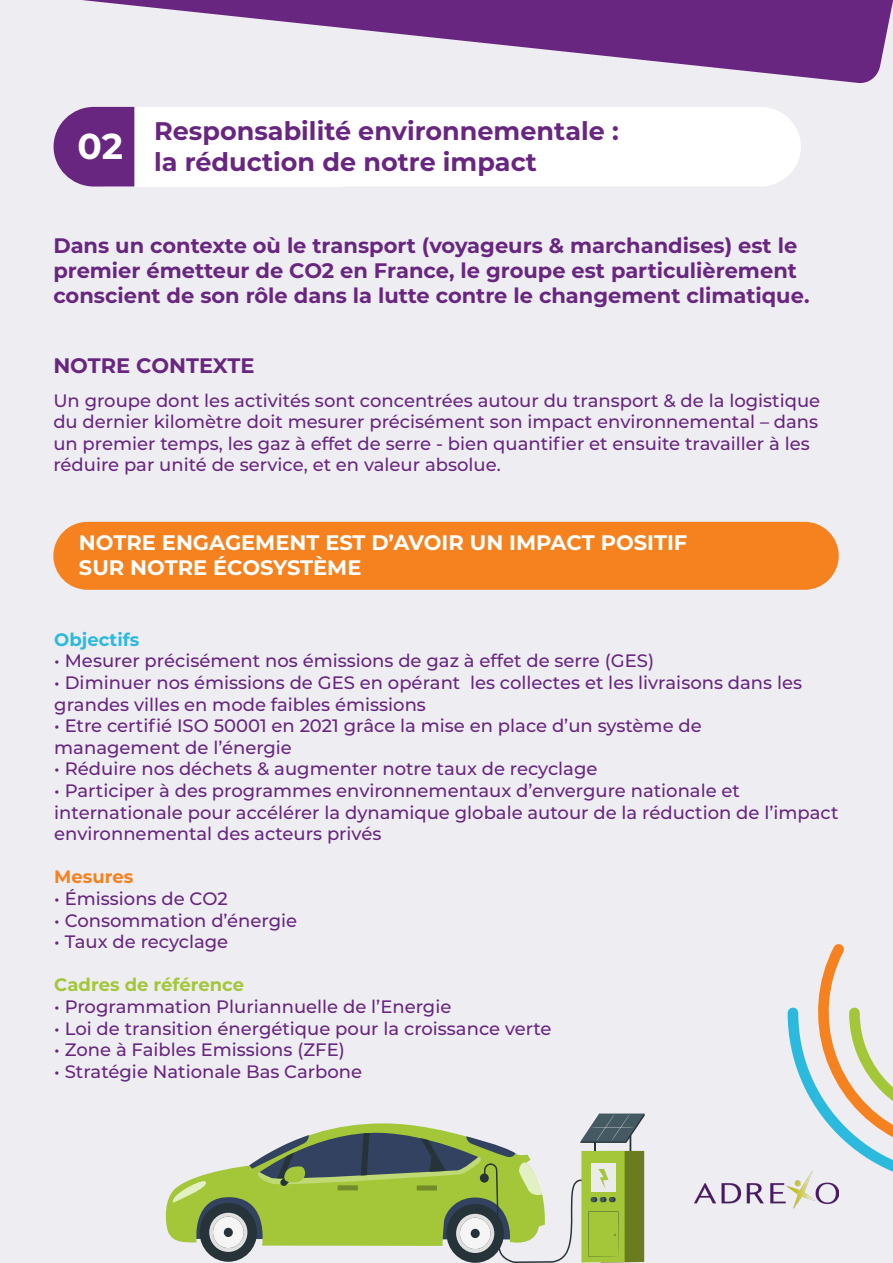
<style>
.page{position:relative;width:893px;height:1263px;background:#fff}
.page>*{position:absolute;margin:0;border:0;box-sizing:border-box;transform-origin:0 0}
.t1{font:700 36px "Montserrat";color:#fff}
.t2{font:700 25.5px "Montserrat";color:#692680}
.t3{font:700 21px/25.2px "Montserrat";color:#692680}
.t4{font:700 21px "Montserrat";color:#fff}
.t5{font:500 18px/21.6px "Montserrat";color:#692680}
.t6{font:700 18px "Montserrat";color:#a3c738}
.t7{font:700 18px "Montserrat";color:#2bbade}
.t8{font:700 18px "Montserrat";color:#f5821f}
</style>
<div class="page">
<div style="left:0;top:84px;width:893px;height:1179px;background:#ededf2"></div>
<svg style="left:0;top:0;width:893px;height:84px;background:#b091bd"></svg>
<svg style="left:782px;top:935px;width:111px;height:255px;background:#dbded8"></svg>
<div style="left:104px;top:107px;width:238px;height:79px;background:#fff"></div>
<svg style="left:54px;top:107px;width:80px;height:79px;background:#763a8b"></svg>
<svg style="left:342px;top:107px;width:459px;height:79px"></svg>
<div style="left:53px;top:522px;width:786px;height:68px;background:#f5821f;border-radius:34px"></div>
<svg style="left:170px;top:1113px;width:475px;height:150px;background:#a9ba86"></svg>
<img style="left:694px;top:1170px;width:145px;height:39px">
<p class="t1" style="left:78px;top:120px;width:47px">02</p>
<p class="t2" style="left:154px;top:113px;width:466px">Responsabilité environnementale :</p>
<p class="t2" style="left:154px;top:143px;width:384px">la réduction de notre impact</p>
<p class="t3" style="left:53px;top:232px;width:758px">Dans un contexte où le transport (voyageurs &amp; marchandises) est le premier émetteur de CO2 en France, le groupe est particulièrement conscient de son rôle dans la lutte contre le changement climatique.</p>
<p class="t3" style="left:53px;top:352px;width:203px">NOTRE CONTEXTE</p>
<p class="t5" style="left:53px;top:389px;width:768px">Un groupe dont les activités sont concentrées autour du transport &amp; de la logistique du dernier kilomètre doit mesurer précisément son impact environnemental – dans un premier temps, les gaz à effet de serre - bien quantifier et ensuite travailler à les réduire par unité de service, et en valeur absolue.</p>
<p class="t4" style="left:79px;top:528px;width:610px">NOTRE ENGAGEMENT EST D’AVOIR UN IMPACT POSITIF</p>
<p class="t4" style="left:79px;top:553px;width:284px">SUR NOTRE ÉCOSYSTÈME</p>
<p class="t7" style="left:54px;top:626px;width:87px">Objectifs</p>
<p class="t5" style="left:54px;top:649px;width:601px">• Mesurer précisément nos émissions de gaz à effet de serre (GES)</p>
<p class="t5" style="left:54px;top:671px;width:749px">• Diminuer nos émissions de GES en opérant les collectes et les livraisons dans les grandes villes en mode faibles émissions</p>
<p class="t5" style="left:54px;top:714px;width:649px">• Etre certifié ISO 50001 en 2021 grâce la mise en place d’un système de</p>
<p class="t5" style="left:54px;top:736px;width:239px">management de l’énergie</p>
<p class="t5" style="left:54px;top:757px;width:545px">• Réduire nos déchets &amp; augmenter notre taux de recyclage</p>
<p class="t5" style="left:54px;top:779px;width:786px">• Participer à des programmes environnementaux d’envergure nationale et internationale pour accélérer la dynamique globale autour de la réduction de l’impact environnemental des acteurs privés</p>
<p class="t8" style="left:54px;top:864px;width:80px">Mesures</p>
<p class="t5" style="left:54px;top:887px;width:175px">• Émissions de CO2</p>
<p class="t5" style="left:54px;top:909px;width:244px">• Consommation d’énergie</p>
<p class="t5" style="left:54px;top:930px;width:175px">• Taux de recyclage</p>
<p class="t6" style="left:54px;top:972px;width:191px">Cadres de référence</p>
<p class="t5" style="left:54px;top:995px;width:399px">• Programmation Pluriannuelle de l’Energie</p>
<p class="t5" style="left:54px;top:1017px;width:499px">• Loi de transition énergétique pour la croissance verte</p>
<p class="t5" style="left:54px;top:1038px;width:292px">• Zone à Faibles Emissions (ZFE)</p>
<p class="t5" style="left:54px;top:1060px;width:309px">• Stratégie Nationale Bas Carbone</p>
</div>
